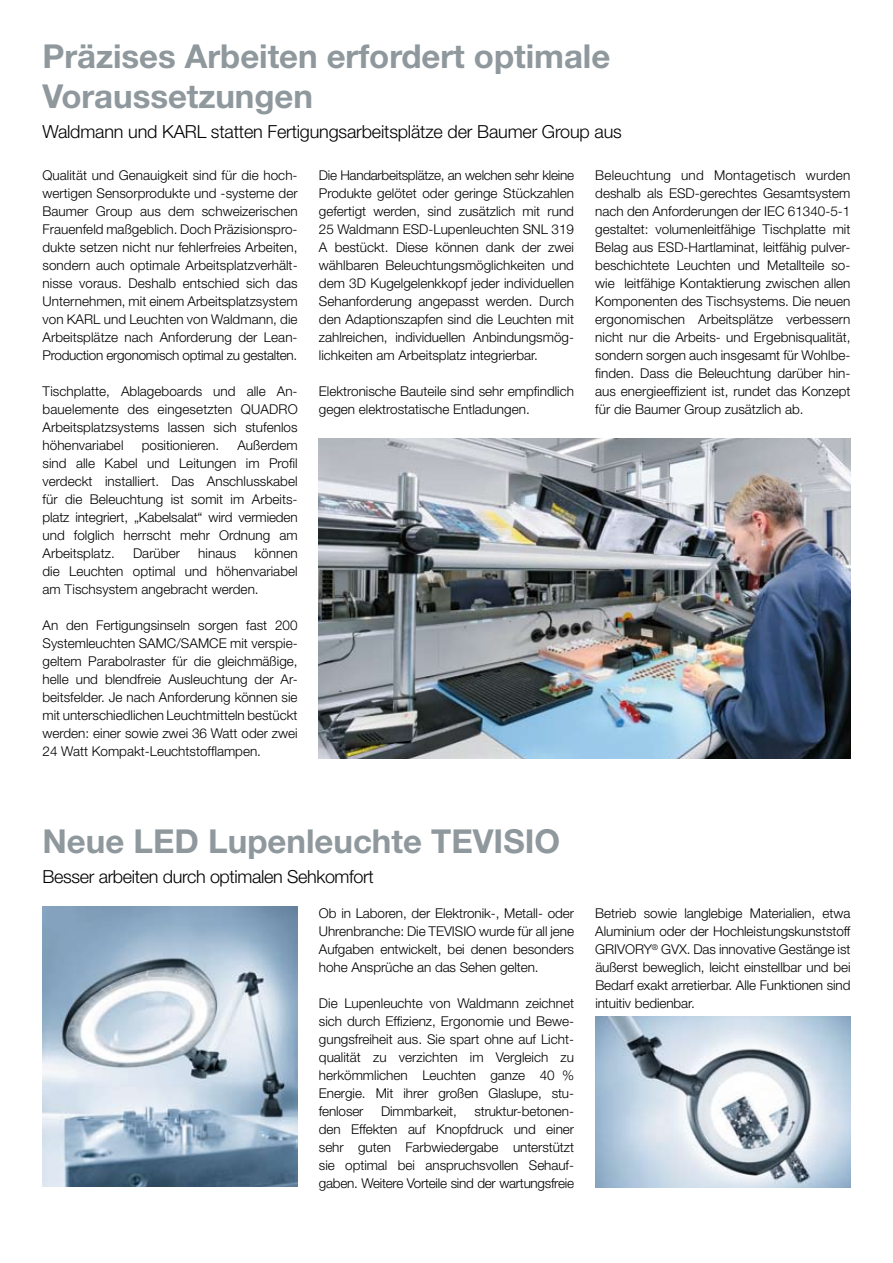
<style>
.page{position:relative;width:893px;height:1263px;background:#fff}
.page>*{position:absolute;margin:0;border:0;box-sizing:border-box;transform-origin:0 0}
.t1{font:700 33px/39.6px "Helvetica Neue";color:#8f989d}
.t2{font:300 18px "Helvetica Neue";letter-spacing:-.01em;color:#000}
.t3{font:300 13.5px/18px "Helvetica Neue";color:#000;text-align:justify}
</style>
<div class="page">
<img style="left:43px;top:906px;width:255px;height:280px">
<img style="left:595px;top:1016px;width:255px;height:171px">
<img style="left:319px;top:438px;width:531px;height:320px">
<h1 class="t1" style="left:43px;top:36px;width:569px">Präzises Arbeiten erfordert optimale<br>Voraussetzungen</h1>
<h2 class="t2" style="left:43px;top:121px;width:581px">Waldmann und KARL statten Fertigungsarbeitsplätze der Baumer Group aus</h2>
<p class="t3" style="left:43px;top:166px;width:257px">Qualität und Genauigkeit sind für die hoch&shy;wertigen Sensorprodukte und -systeme der Baumer Group aus dem schweizerischen Frauenfeld maßgeblich. Doch Präzisionspro&shy;dukte setzen nicht nur fehlerfreies Arbeiten, sondern auch optimale Arbeitsplatzverhält&shy;nisse voraus. Deshalb entschied sich das Unternehmen, mit einem Arbeitsplatzsystem von KARL und Leuchten von Waldmann, die Arbeitsplätze nach Anforderung der Lean-Production ergonomisch optimal zu gestalten.</p>
<p class="t3" style="left:43px;top:382px;width:257px">Tischplatte, Ablageboards und alle An&shy;bauelemente des eingesetzten QUADRO Arbeitsplatzsystems lassen sich stufenlos höhenvariabel</p>
<p class="t3" style="left:595px;top:166px;width:257px">Beleuchtung und Montagetisch wurden deshalb als ESD-gerechtes Gesamtsystem nach den Anforderungen der IEC 61340-5-1 gestaltet: volumenleitfähige Tischplatte mit Belag aus ESD-Hartlaminat, leitfähig pulver&shy;beschichtete Leuchten und Metallteile so&shy;wie leitfähige Kontaktierung zwischen allen Komponenten des Tischsystems. Die neuen ergonomischen Arbeitsplätze verbessern nicht nur die Arbeits- und Ergebnisqualität, sondern sorgen auch insgesamt für Wohlbe&shy;finden. Dass die Beleuchtung darüber hin&shy;aus energieeffizient ist, rundet das Konzept für die Baumer Group zusätzlich ab.</p>
<p class="t3" style="left:319px;top:166px;width:257px">Die Handarbeitsplätze, an welchen sehr kleine Produkte gelötet oder geringe Stückzahlen gefertigt werden, sind zusätzlich mit rund 25 Waldmann ESD-Lupenleuchten SNL 319<br>A bestückt. Diese können dank der zwei wählbaren Beleuchtungsmöglichkeiten und dem 3D Kugelgelenkkopf jeder individuellen Sehanforderung angepasst werden. Durch den Adaptionszapfen sind die Leuchten mit zahlreichen, individuellen Anbindungsmög&shy;lichkeiten am Arbeitsplatz integrierbar.</p>
<p class="t3" style="left:319px;top:382px;width:257px">Elektronische Bauteile sind sehr empfindlich gegen elektrostatische Entladungen.</p>
<p class="t3" style="left:43px;top:436px;width:257px;text-indent:195px">Außerdem sind alle Kabel und Leitungen im Profil verdeckt installiert. Das Anschlusskabel für die Beleuchtung ist somit im Arbeits&shy;platz integriert, „Kabelsalat“ wird vermieden und folglich herrscht mehr Ordnung am Arbeitsplatz.</p>
<p class="t3" style="left:142px;top:436px;width:79px">positionieren.</p>
<p class="t3" style="left:43px;top:544px;width:257px;text-indent:212px">können die Leuchten optimal und höhenvariabel am Tischsystem angebracht werden.</p>
<p class="t3" style="left:43px;top:616px;width:257px">An den Fertigungsinseln sorgen fast 200<br>Systemleuchten SAMC/SAMCE mit verspie&shy;geltem Parabolraster für die gleichmäßige, helle und blendfreie Ausleuchtung der Ar&shy;beitsfelder. Je nach Anforderung können sie mit unterschiedlichen Leuchtmitteln bestückt werden: einer sowie zwei 36 Watt oder zwei 24 Watt Kompakt-Leuchtstofflampen.</p>
<p class="t3" style="left:133px;top:544px;width:49px">Darüber</p>
<p class="t3" style="left:198px;top:544px;width:39px">hinaus</p>
<h1 class="t1" style="left:43px;top:821px;width:519px">Neue LED Lupenleuchte TEVISIO</h1>
<h2 class="t2" style="left:43px;top:866px;width:333px">Besser arbeiten durch optimalen Sehkomfort</h2>
<p class="t3" style="left:319px;top:904px;width:257px">Ob in Laboren, der Elektronik-, Metall- oder Uhrenbranche: Die TEVISIO wurde für all jene Aufgaben entwickelt, bei denen besonders hohe Ansprüche an das Sehen gelten.</p>
<p class="t3" style="left:319px;top:994px;width:257px">Die Lupenleuchte von Waldmann zeichnet sich durch Effizienz, Ergonomie und Bewe&shy;gungsfreiheit aus. Sie spart ohne auf Licht&shy;qualität zu verzichten im Vergleich zu herkömmlichen Leuchten ganze 40 % Energie. Mit ihrer großen Glaslupe, stu&shy;fenloser</p>
<p class="t3" style="left:319px;top:1102px;width:257px;text-indent:156px">struktur-betonen&shy;den Effekten auf Knopfdruck und einer sehr guten Farbwiedergabe unterstützt sie optimal bei anspruchsvollen Sehauf&shy;gaben. Weitere Vorteile sind der wartungsfreie</p>
<p class="t3" style="left:381px;top:1102px;width:77px">Dimmbarkeit,</p>
<p class="t3" style="left:595px;top:904px;width:257px">Betrieb sowie langlebige Materialien, etwa Aluminium oder der Hochleistungskunststoff GRIVORY<sup>®</sup> GVX. Das innovative Gestänge ist äußerst beweglich, leicht einstellbar und bei Bedarf exakt arretierbar. Alle Funktionen sind intuitiv bedienbar.</p>
</div>
